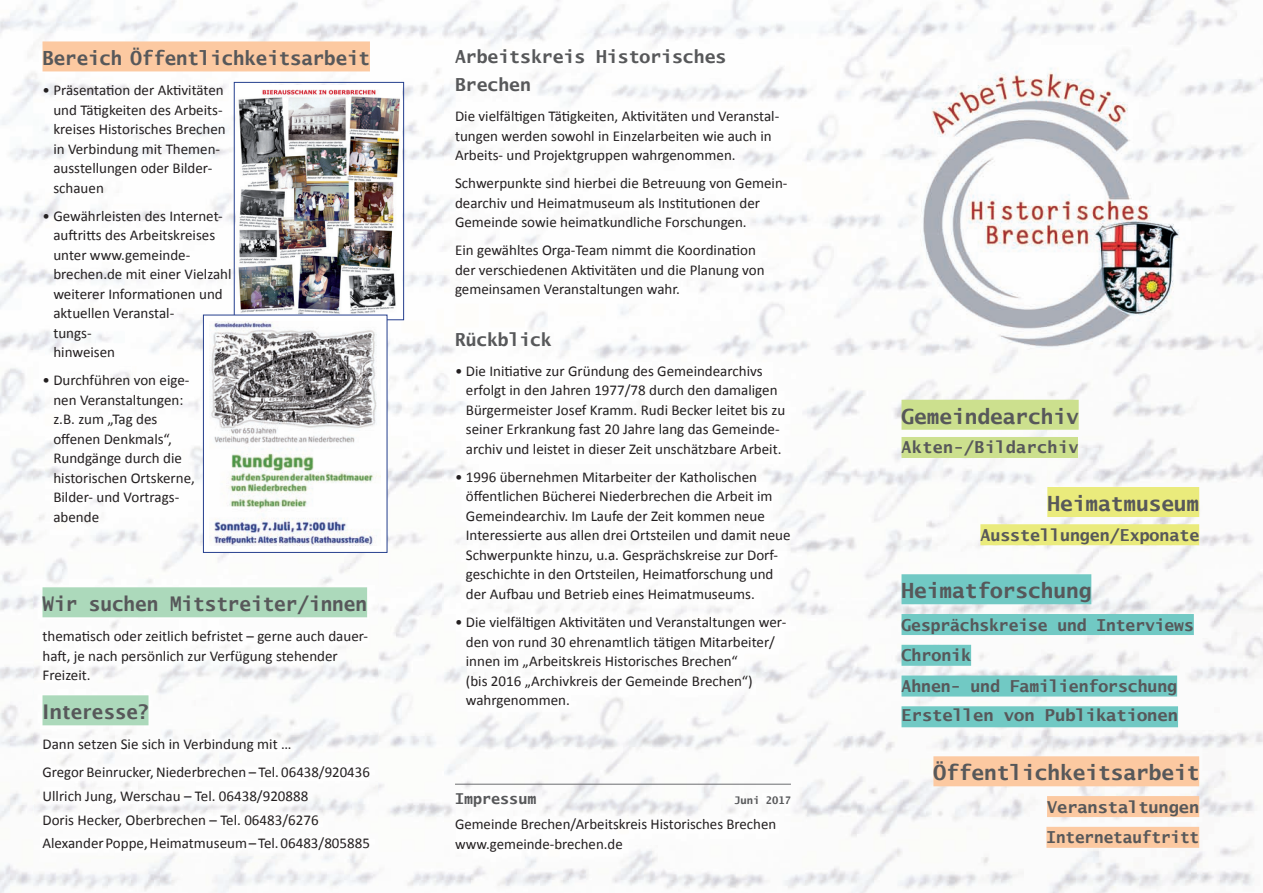
<style>
.page{position:relative;width:1263px;height:893px;background:#fff}
.page>*{position:absolute;margin:0;border:0;box-sizing:border-box;transform-origin:0 0}
.t1{font:700 21px "Lucida Sans Typewriter";color:#57585a}
.t2{font:700 20.25px "Lucida Sans Typewriter";color:#57585a;scale:.95 1}
.t3{font:600 20.25px "Lucida Sans";color:#57585a}
.t4{font:700 19.5px "Lucida Sans Typewriter";color:#57585a}
.t5{font:700 18px/28.2px "Lucida Sans Typewriter";color:#57585a}
.t6{font:700 16.5px/30.8px "Lucida Sans Typewriter";color:#57585a}
.t7{font:700 16.5px "Lucida Sans Typewriter";letter-spacing:.03em;color:#57585a}
.t8{font:15px/19.5px "Calibri";color:#231f20}
.t9{font:700 15px "Lucida Sans Typewriter";color:#57585a}
.t10{font:700 10.5px "Lucida Sans Typewriter";color:#57585a}
</style>
<div class="page">
<img style="left:0;top:0;width:1263px;height:893px">
<img style="left:445px;top:39px;width:361px;height:829px">
<img style="left:45px;top:44px;width:343px;height:496px">
<div style="left:43px;top:41px;width:327px;height:30px;background:#fcc9a1"></div>
<div style="left:901px;top:400px;width:178px;height:30px;background:#cce08e"></div>
<div style="left:901px;top:437px;width:177px;height:21px;background:#cce08e"></div>
<div style="left:1047px;top:487px;width:152px;height:30px;background:#eaeb7c"></div>
<div style="left:980px;top:524px;width:219px;height:21px;background:#eaeb7c"></div>
<div style="left:901px;top:574px;width:190px;height:30px;background:#71c9c4"></div>
<div style="left:901px;top:614px;width:293px;height:21px;background:#71c9c4"></div>
<div style="left:901px;top:645px;width:70px;height:21px;background:#71c9c4"></div>
<div style="left:901px;top:675px;width:276px;height:21px;background:#71c9c4"></div>
<div style="left:901px;top:706px;width:277px;height:21px;background:#71c9c4"></div>
<div style="left:933px;top:756px;width:266px;height:30px;background:#fcc9a1"></div>
<div style="left:1047px;top:796px;width:152px;height:21px;background:#fcc9a1"></div>
<div style="left:1046px;top:827px;width:153px;height:21px;background:#fcc9a1"></div>
<hr style="left:455px;top:784px;width:336px;height:1px;background:#6c6d70">
<img style="left:34px;top:579px;width:343px;height:279px">
<div style="left:43px;top:587px;width:324px;height:30px;background:#acd9bb"></div>
<div style="left:43px;top:695px;width:106px;height:30px;background:#acd9bb"></div>
<img style="left:236px;top:86px;width:165px;height:231px">
<div style="left:234px;top:82px;width:170px;height:238px;border:1px solid #253f8e"></div>
<div style="left:203px;top:315px;width:184px;height:237px;background:#fff"></div>
<img style="left:210px;top:322px;width:171px;height:224px">
<div style="left:203px;top:315px;width:184px;height:238px;border:1px solid #253f8e"></div>
<h3 class="t4" style="left:43px;top:47px;width:329px">Bereich Öffentlichkeitsarbeit</h3>
<p class="t8" style="left:53px;top:81px;width:174px;text-indent:-11px">• Präsentation der Aktivitäten und Tätigkeiten des Arbeits&shy;kreises Historisches Brechen in Verbindung mit Themen&shy;ausstellungen oder Bilder&shy;schauen</p>
<p class="t8" style="left:53px;top:206px;width:180px;text-indent:-11px">• Gewährleisten des Internet&shy;auftritts des Arbeitskreises unter www.gemeinde&shy;brechen.de mit einer Vielzahl weiterer Informationen und aktuellen Veranstal-<br>tungs-<br>hinweisen</p>
<p class="t8" style="left:53px;top:371px;width:143px;text-indent:-11px">• Durchführen von eige&shy;nen Veranstaltungen: z.B. zum „Tag des offenen Denkmals“,<br>Rundgänge durch die historischen Ortskerne,<br>Bilder- und Vortrags&shy;abende</p>
<h2 class="t2" style="left:43px;top:592px;width:343px">Wir suchen Mitstreiter/innen</h2>
<p class="t8" style="left:43px;top:626px;width:327px">thematisch oder zeitlich befristet – gerne auch dauer&shy;haft, je nach persönlich zur Verfügung stehender<br>Freizeit.</p>
<h2 class="t3" style="left:43px;top:700px;width:107px">Interesse?</h2>
<p class="t8" style="left:43px;top:730px;width:329px;line-height:28px">Dann setzen Sie sich in Verbindung mit …<br>Gregor Beinrucker, Niederbrechen – Tel. 06438/920436</p>
<p class="t8" style="left:43px;top:784px;width:329px;line-height:23.7px">Ullrich Jung, Werschau – Tel. 06438/920888<br>Doris Hecker, Oberbrechen – Tel. 06483/6276<br>Alexander Poppe, Heimatmuseum – Tel. 06483/805885</p>
<p class="t5" style="left:455px;top:43px;width:273px">Arbeitskreis Historisches<br>Brechen</p>
<p class="t8" style="left:455px;top:106px;width:326px">Die vielfältigen Tätigkeiten, Aktivitäten und Veranstal&shy;tungen werden sowohl in Einzelarbeiten wie auch in<br>Arbeits- und Projektgruppen wahrgenommen.</p>
<p class="t8" style="left:455px;top:173px;width:334px">Schwerpunkte sind hierbei die Betreuung von Gemein&shy;dearchiv und Heimatmuseum als Institutionen der<br>Gemeinde sowie heimatkundliche Forschungen.</p>
<p class="t8" style="left:455px;top:240px;width:311px">Ein gewähltes Orga-Team nimmt die Koordination der verschiedenen Aktivitäten und die Planung von gemeinsamen Veranstaltungen wahr.</p>
<p class="t5" style="left:455px;top:326px;width:98px">Rückblick</p>
<p class="t8" style="left:466px;top:361px;width:321px;text-indent:-11px">• Die Initiative zur Gründung des Gemeindearchivs erfolgt in den Jahren 1977/78 durch den damaligen Bürgermeister Josef Kramm. Rudi Becker leitet bis zu seiner Erkrankung fast 20 Jahre lang das Gemeinde&shy;archiv und leistet in dieser Zeit unschätzbare Arbeit.</p>
<p class="t8" style="left:466px;top:467px;width:326px;text-indent:-11px">• 1996 übernehmen Mitarbeiter der Katholischen öffentlichen Bücherei Niederbrechen die Arbeit im Gemeindearchiv. Im Laufe der Zeit kommen neue Interessierte aus allen drei Ortsteilen und damit neue Schwerpunkte hinzu, u.a. Gesprächskreise zur Dorf&shy;geschichte in den Ortsteilen, Heimatforschung und der Aufbau und Betrieb eines Heimatmuseums.</p>
<p class="t8" style="left:466px;top:612px;width:322px;text-indent:-11px">• Die vielfältigen Aktivitäten und Veranstaltungen wer&shy;den von rund 30 ehrenamtlich tätigen Mitarbeiter/ innen im „Arbeitskreis Historisches Brechen“<br>(bis 2016 „Archivkreis der Gemeinde Brechen“) wahrgenommen.</p>
<p class="t9" style="left:455px;top:790px;width:83px">Impressum</p>
<p class="t10" style="left:734px;top:794px;width:58px">Juni 2017</p>
<p class="t8" style="left:455px;top:815px;width:323px">Gemeinde Brechen/Arbeitskreis Historisches Brechen www.gemeinde-brechen.de</p>
<h1 class="t1" style="left:901px;top:404px;width:179px">Gemeindearchiv</h1>
<p class="t7" style="left:901px;top:438px;width:178px">Akten-/Bildarchiv</p>
<h1 class="t1" style="left:1047px;top:491px;width:153px">Heimatmuseum</h1>
<p class="t6" style="left:980px;top:519px;width:220px">Ausstellungen/Exponate</p>
<h1 class="t1" style="left:901px;top:579px;width:191px">Heimatforschung</h1>
<p class="t6" style="left:901px;top:609px;width:294px">Gesprächskreise und Interviews<br>Chronik<br>Ahnen- und Familienforschung</p>
<p class="t6" style="left:901px;top:700px;width:278px">Erstellen von Publikationen</p>
<h1 class="t1" style="left:933px;top:761px;width:267px">Öffentlichkeitsarbeit</h1>
<p class="t6" style="left:1046px;top:791px;width:154px">Veranstaltungen<br>Internetauftritt</p>
</div>
